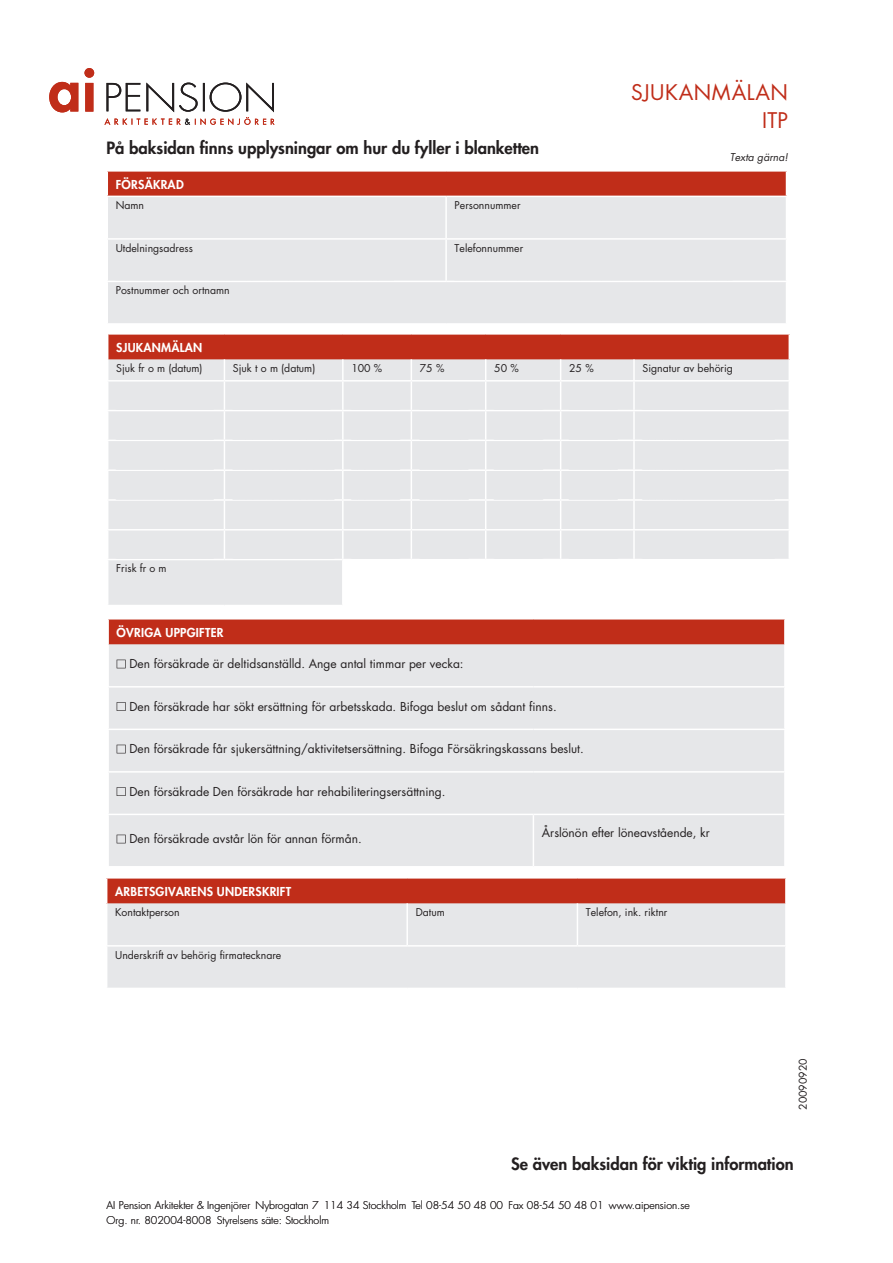
<style>
.page{position:relative;width:893px;height:1263px;background:#fff}
.page>*{position:absolute;margin:0;border:0;box-sizing:border-box;transform-origin:0 0}
.t1{font:21px/27.8px "Futura Std";letter-spacing:.015em;color:#c02d19;text-align:right}
.t2{font:800 16.5px "Futura Std";color:#231f20}
.t3{font:12px "Futura Std";color:#231f20}
.t4{font:800 12px "Futura Std";letter-spacing:.02em;color:#fff}
.t5{font:10.5px "Futura Std";color:#231f20}
.t6{font:300 10.5px/14.4px "Futura Std";color:#231f20}
.t7{font:italic 10.5px "Futura Std";color:#231f20}
</style>
<div class="page">
<div style="left:107px;top:878px;width:679px;height:25px;background:#c02d19"></div>
<div style="left:107px;top:903px;width:678px;height:85px;background:#e6e7e9"></div>
<hr style="left:577px;top:903px;width:1px;height:42px;background:#fff">
<hr style="left:785px;top:878px;width:2px;height:25px;background:#fff">
<hr style="left:406px;top:903px;width:2px;height:42px;background:#fff">
<hr style="left:106px;top:945px;width:301px;height:2px;background:#fff">
<hr style="left:407px;top:945px;width:170px;height:2px;background:#fff">
<hr style="left:577px;top:945px;width:210px;height:2px;background:#fff">
<div style="left:107px;top:171px;width:679px;height:25px;background:#c02d19"></div>
<div style="left:108px;top:197px;width:678px;height:126px;background:#e6e7e9"></div>
<hr style="left:107px;top:170px;width:339px;height:2px;background:#fff">
<svg style="left:107px;top:172px;width:1px;height:24px"></svg>
<hr style="left:446px;top:170px;width:341px;height:2px;background:#fff">
<hr style="left:445px;top:197px;width:2px;height:41px;background:#fff">
<hr style="left:107px;top:238px;width:339px;height:2px;background:#fff">
<hr style="left:446px;top:238px;width:341px;height:2px;background:#fff">
<hr style="left:445px;top:240px;width:2px;height:41px;background:#fff">
<hr style="left:107px;top:281px;width:339px;height:1px;background:#fff">
<hr style="left:446px;top:281px;width:341px;height:1px;background:#fff">
<div style="left:108px;top:334px;width:681px;height:25px;background:#c02d19"></div>
<div style="left:108px;top:359px;width:234px;height:246px;background:#e6e7e9"></div>
<hr style="left:107px;top:380px;width:117px;height:2px;background:#fff">
<hr style="left:224px;top:380px;width:119px;height:2px;background:#fff">
<hr style="left:107px;top:410px;width:117px;height:1px;background:#fff">
<hr style="left:224px;top:410px;width:119px;height:1px;background:#fff">
<hr style="left:107px;top:440px;width:117px;height:1px;background:#fff">
<hr style="left:224px;top:440px;width:119px;height:1px;background:#fff">
<hr style="left:107px;top:469px;width:117px;height:2px;background:#fff">
<hr style="left:224px;top:469px;width:119px;height:2px;background:#fff">
<hr style="left:107px;top:499px;width:117px;height:2px;background:#fff">
<hr style="left:224px;top:499px;width:119px;height:2px;background:#fff">
<hr style="left:107px;top:529px;width:117px;height:1px;background:#fff">
<hr style="left:224px;top:529px;width:119px;height:1px;background:#fff">
<svg style="left:224px;top:359px;width:1px;height:200px"></svg>
<hr style="left:107px;top:559px;width:117px;height:1px;background:#fff">
<hr style="left:224px;top:559px;width:119px;height:1px;background:#fff">
<hr style="left:107px;top:333px;width:117px;height:2px;background:#fff">
<hr style="left:224px;top:333px;width:119px;height:2px;background:#fff">
<hr style="left:343px;top:333px;width:68px;height:2px;background:#fff">
<hr style="left:411px;top:333px;width:75px;height:2px;background:#fff">
<hr style="left:486px;top:333px;width:75px;height:2px;background:#fff">
<hr style="left:561px;top:333px;width:73px;height:2px;background:#fff">
<hr style="left:634px;top:333px;width:156px;height:2px;background:#fff">
<svg style="left:343px;top:335px;width:447px;height:224px"></svg>
<div style="left:108px;top:619px;width:677px;height:25px;background:#c02d19"></div>
<div style="left:109px;top:644px;width:675px;height:222px;background:#e6e7e9"></div>
<hr style="left:107px;top:686px;width:426px;height:1px;background:#fff">
<hr style="left:533px;top:686px;width:253px;height:1px;background:#fff">
<hr style="left:107px;top:729px;width:426px;height:1px;background:#fff">
<hr style="left:533px;top:729px;width:253px;height:1px;background:#fff">
<hr style="left:107px;top:771px;width:426px;height:2px;background:#fff">
<hr style="left:533px;top:771px;width:253px;height:2px;background:#fff">
<hr style="left:107px;top:814px;width:426px;height:1px;background:#fff">
<hr style="left:533px;top:814px;width:253px;height:1px;background:#fff">
<hr style="left:533px;top:815px;width:1px;height:51px;background:#fff">
<hr style="left:107px;top:619px;width:2px;height:25px;background:#fff">
<hr style="left:784px;top:619px;width:2px;height:25px;background:#fff">
<svg style="left:117px;top:660px;width:9px;height:8px"></svg>
<svg style="left:117px;top:702px;width:9px;height:9px"></svg>
<svg style="left:117px;top:745px;width:9px;height:8px"></svg>
<svg style="left:117px;top:787px;width:9px;height:9px"></svg>
<svg style="left:117px;top:835px;width:9px;height:8px"></svg>
<svg style="left:84px;top:68px;width:10px;height:44px"></svg>
<svg style="left:49px;top:82px;width:29px;height:30px"></svg>
<svg style="left:104px;top:83px;width:171px;height:42px"></svg>
<h2 class="t2" style="left:107px;top:137px;width:434px">På baksidan finns upplysningar om hur du fyller i blanketten</h2>
<p class="t4" style="left:116px;top:177px;width:69px">Försäkrad</p>
<p class="t5" style="left:116px;top:199px;width:30px">Namn</p>
<p class="t5" style="left:455px;top:199px;width:67px">Personnummer</p>
<p class="t5" style="left:116px;top:241px;width:79px">Utdelningsadress</p>
<p class="t5" style="left:455px;top:241px;width:70px">Telefonnummer</p>
<p class="t5" style="left:116px;top:284px;width:115px">Postnummer och ortnamn</p>
<h1 class="t1" style="left:631px;top:79px;width:158px">Sjukanmälan itp</h1>
<p class="t7" style="left:730px;top:150px;width:60px">Texta gärna!</p>
<p class="t4" style="left:116px;top:340px;width:88px">Sjukanmälan</p>
<p class="t5" style="left:116px;top:362px;width:88px">Sjuk fr o m (datum)</p>
<p class="t5" style="left:233px;top:362px;width:84px">Sjuk t o m (datum)</p>
<p class="t5" style="left:351px;top:362px;width:33px">100 %</p>
<p class="t5" style="left:420px;top:362px;width:26px">75 %</p>
<p class="t5" style="left:494px;top:362px;width:26px">50 %</p>
<p class="t5" style="left:569px;top:362px;width:26px">25 %</p>
<p class="t5" style="left:642px;top:362px;width:92px">Signatur av behörig</p>
<p class="t5" style="left:116px;top:562px;width:52px">Frisk fr o m</p>
<p class="t4" style="left:117px;top:625px;width:108px">Övriga uppgifter</p>
<p class="t3" style="left:129px;top:656px;width:336px">Den försäkrade är deltidsanställd. Ange antal timmar per vecka:</p>
<p class="t3" style="left:129px;top:699px;width:429px">Den försäkrade har sökt ersättning för arbetsskada. Bifoga beslut om sådant finns.</p>
<p class="t3" style="left:129px;top:741px;width:456px">Den försäkrade får sjukersättning/aktivitetsersättning. Bifoga Försäkringskassans beslut.</p>
<p class="t3" style="left:129px;top:784px;width:318px">Den försäkrade Den försäkrade har rehabiliteringsersättning.</p>
<p class="t3" style="left:129px;top:831px;width:234px">Den försäkrade avstår lön för annan förmån.</p>
<p class="t3" style="left:542px;top:824px;width:169px">Årslönön efter löneavstående, kr</p>
<p class="t4" style="left:115px;top:884px;width:177px">arbetsgivarens underskrift</p>
<p class="t5" style="left:115px;top:906px;width:66px">Kontaktperson</p>
<p class="t5" style="left:416px;top:906px;width:31px">Datum</p>
<p class="t5" style="left:586px;top:906px;width:83px">Telefon, ink. riktnr</p>
<p class="t5" style="left:115px;top:948px;width:168px">Underskrift av behörig firmatecknare</p>
<p class="t5" style="left:796px;top:1110px;width:53px;rotate:-90deg">20090920</p>
<h2 class="t2" style="left:511px;top:1154px;width:284px">Se även baksidan för viktig information</h2>
<p class="t6" style="left:107px;top:1199px;width:585px">AI Pension Arkitekter &amp; Ingenjörer Nybrogatan 7 114 34 Stockholm Tel 08-54 50 48 00 Fax 08-54 50 48 01 www.aipension.se<br>Org. nr. 802004-8008 Styrelsens säte: Stockholm</p>
</div>
